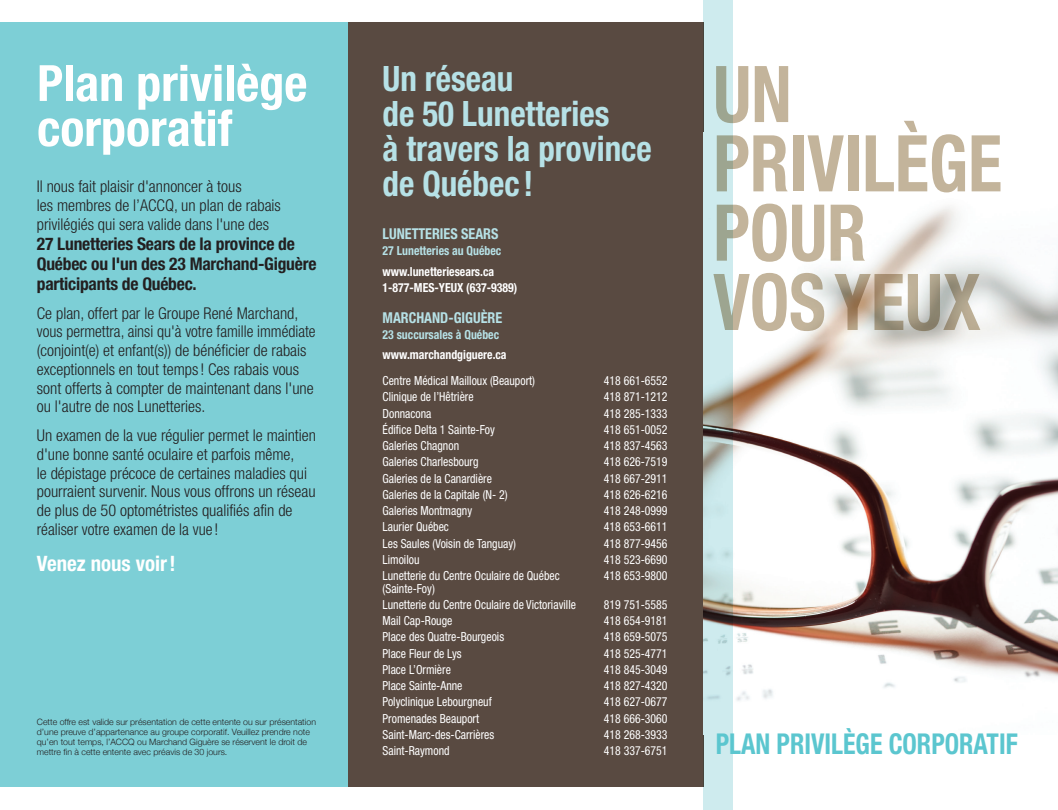
<style>
.page{position:relative;width:1058px;height:810px;background:#fff}
.page>*{position:absolute;margin:0;border:0;box-sizing:border-box;transform-origin:0 0}
.t1{font:700 condensed 78.38px/69.2px "Helvetica Neue";color:#c3b49b;scale:.9 1}
.t2{font:700 condensed 50px/45px "Helvetica Neue";color:#fff}
.t3{font:700 condensed 35px/35px "Helvetica Neue";color:#b6e1e6;scale:.94 1}
.t4{font:700 condensed 28.75px "Helvetica Neue";color:#5bc6cf;scale:.9 1}
.t5{font:700 condensed 21.25px "Helvetica Neue";color:#fff}
.t6{font:700 condensed 17.5px/20px "Helvetica Neue";letter-spacing:-.01em;color:#231f20}
.t7{font:300 condensed 16.25px/18.8px "Helvetica Neue";color:#231f20}
.t8{font:700 condensed 15px "Helvetica Neue";color:#b6e1e6;scale:.94 1}
.t9{font:condensed 12.5px/16.2px "Helvetica Neue";color:#fff;scale:.94 1}
.t10{font:700 condensed 12.5px/16.2px "Helvetica Neue";color:#fff;scale:.94 1}
.t11{font:700 condensed 12.5px "Helvetica Neue";color:#b6e1e6;scale:.94 1}
.t12{font:300 8.75px/10px "Helvetica Neue";color:#231f20}
</style>
<div class="page">
<div style="left:0;top:22px;width:349px;height:766px;background:#7dcfd6"></div>
<div style="left:348px;top:22px;width:355px;height:766px;background:#594a41"></div>
<img style="left:733px;top:206px;width:325px;height:495px">
<svg style="left:703px;top:0;width:30px;height:810px;background:#bfd7d7"></svg>
<h2 class="t2" style="left:37px;top:60px;width:272px">Plan privilège corporatif</h2>
<h3 class="t7" style="left:37px;top:177px;width:245px">Il nous fait plaisir d'annoncer à tous<br>les membres de l’ACCQ, un plan de rabais privilégiés qui sera valide dans l'une des</h3>
<h3 class="t6" style="left:37px;top:234px;width:281px">27 Lunetteries Sears de la province de<br>Québec ou l'un des 23 Marchand-Giguère participants de Québec.</h3>
<p class="t7" style="left:37px;top:304px;width:280px">Ce plan, offert par le Groupe René Marchand, vous permettra, ainsi qu'à votre famille immédiate (conjoint(e) et enfant(s)) de bénéficier de rabais exceptionnels en tout temps! Ces rabais vous sont offerts à compter de maintenant dans l'une ou l'autre de nos Lunetteries.</p>
<p class="t7" style="left:37px;top:426px;width:281px">Un examen de la vue régulier permet le maintien d'une bonne santé oculaire et parfois même,<br>le dépistage précoce de certaines maladies qui pourraient survenir. Nous vous offrons un réseau de plus de 50 optométristes qualifiés afin de réaliser votre examen de la vue !</p>
<h3 class="t5" style="left:37px;top:551px;width:140px">Venez nous voir!</h3>
<p class="t12" style="left:37px;top:716px;width:281px">Cette offre est valide sur présentation de cette entente ou sur présentation d’une preuve d’appartenance au groupe corporatif. Veuillez prendre note qu’en tout temps, l’ACCQ ou Marchand Giguère se réservent le droit de mettre fin à cette entente avec préavis de 30 jours.</p>
<h3 class="t3" style="left:382px;top:60px;width:288px">Un réseau<br>de 50 Lunetteries<br>à travers la province de Québec !</h3>
<p class="t8" style="left:382px;top:224px;width:125px">LUNETTERIES SEARS</p>
<p class="t11" style="left:382px;top:243px;width:128px">27 Lunetteries au Québec</p>
<p class="t10" style="left:382px;top:263px;width:145px">www.lunetteriesears.ca<br>1-877-MES-YEUX (637-9389)</p>
<p class="t8" style="left:382px;top:308px;width:129px">MARCHAND-GIGUÈRE</p>
<p class="t11" style="left:382px;top:327px;width:125px">23 succursales à Québec</p>
<p class="t10" style="left:382px;top:346px;width:133px">www.marchandgiguere.ca</p>
<p class="t9" style="left:382px;top:373px;width:164px">Centre Médical Mailloux (Beauport)</p>
<p class="t9" style="left:604px;top:373px;width:69px">418 661-6552</p>
<p class="t9" style="left:382px;top:389px;width:98px">Clinique de l’Hêtrière</p>
<p class="t9" style="left:604px;top:389px;width:69px">418 871-1212</p>
<p class="t9" style="left:382px;top:405px;width:54px">Donnacona</p>
<p class="t9" style="left:604px;top:405px;width:69px">418 285-1333</p>
<p class="t9" style="left:382px;top:421px;width:121px">Édifice Delta 1 Sainte-Foy</p>
<p class="t9" style="left:604px;top:421px;width:69px">418 651-0052</p>
<p class="t9" style="left:382px;top:438px;width:83px">Galeries Chagnon</p>
<p class="t9" style="left:604px;top:438px;width:69px">418 837-4563</p>
<p class="t9" style="left:382px;top:454px;width:103px">Galeries Charlesbourg</p>
<p class="t9" style="left:604px;top:454px;width:69px">418 626-7519</p>
<p class="t9" style="left:382px;top:470px;width:118px">Galeries de la Canardière</p>
<p class="t9" style="left:604px;top:470px;width:69px">418 667-2911</p>
<p class="t9" style="left:382px;top:486px;width:134px">Galeries de la Capitale (N- 2)</p>
<p class="t9" style="left:604px;top:486px;width:69px">418 626-6216</p>
<p class="t9" style="left:382px;top:503px;width:97px">Galeries Montmagny</p>
<p class="t9" style="left:604px;top:503px;width:69px">418 248-0999</p>
<p class="t9" style="left:382px;top:519px;width:72px">Laurier Québec</p>
<p class="t9" style="left:604px;top:519px;width:69px">418 653-6611</p>
<p class="t9" style="left:382px;top:535px;width:143px">Les Saules (Voisin de Tanguay)</p>
<p class="t9" style="left:604px;top:535px;width:69px">418 877-9456</p>
<p class="t9" style="left:382px;top:551px;width:41px">Limoilou</p>
<p class="t9" style="left:604px;top:551px;width:69px">418 523-6690</p>
<p class="t9" style="left:382px;top:568px;width:190px">Lunetterie du Centre Oculaire de Québec</p>
<p class="t9" style="left:604px;top:568px;width:69px">418 653-9800</p>
<p class="t9" style="left:382px;top:580px;width:207px">(Sainte-Foy)<br>Lunetterie du Centre Oculaire de Victoriaville</p>
<p class="t9" style="left:604px;top:596px;width:69px">819 751-5585</p>
<p class="t9" style="left:382px;top:613px;width:76px">Mail Cap-Rouge</p>
<p class="t9" style="left:604px;top:613px;width:69px">418 654-9181</p>
<p class="t9" style="left:382px;top:629px;width:131px">Place des Quatre-Bourgeois</p>
<p class="t9" style="left:604px;top:629px;width:69px">418 659-5075</p>
<p class="t9" style="left:382px;top:645px;width:86px">Place Fleur de Lys</p>
<p class="t9" style="left:604px;top:645px;width:69px">418 525-4771</p>
<p class="t9" style="left:382px;top:661px;width:74px">Place L’Ormière</p>
<p class="t9" style="left:604px;top:661px;width:69px">418 845-3049</p>
<p class="t9" style="left:382px;top:678px;width:87px">Place Sainte-Anne</p>
<p class="t9" style="left:604px;top:678px;width:69px">418 827-4320</p>
<p class="t9" style="left:382px;top:694px;width:118px">Polyclinique Lebourgneuf</p>
<p class="t9" style="left:604px;top:694px;width:69px">418 627-0677</p>
<p class="t9" style="left:382px;top:710px;width:104px">Promenades Beauport</p>
<p class="t9" style="left:604px;top:710px;width:69px">418 666-3060</p>
<p class="t9" style="left:382px;top:726px;width:120px">Saint-Marc-des-Carrières</p>
<p class="t9" style="left:604px;top:726px;width:69px">418 268-3933</p>
<p class="t9" style="left:382px;top:743px;width:73px">Saint-Raymond</p>
<p class="t9" style="left:604px;top:743px;width:69px">418 337-6751</p>
<h1 class="t1" style="left:713px;top:59px;width:322px">UN<br>PRIVILÈGE<br>POUR<br>VOSYEUX</h1>
<h3 class="t4" style="left:715px;top:727px;width:337px">PLAN PRIVILÈGE CORPORATIF</h3>
</div>
